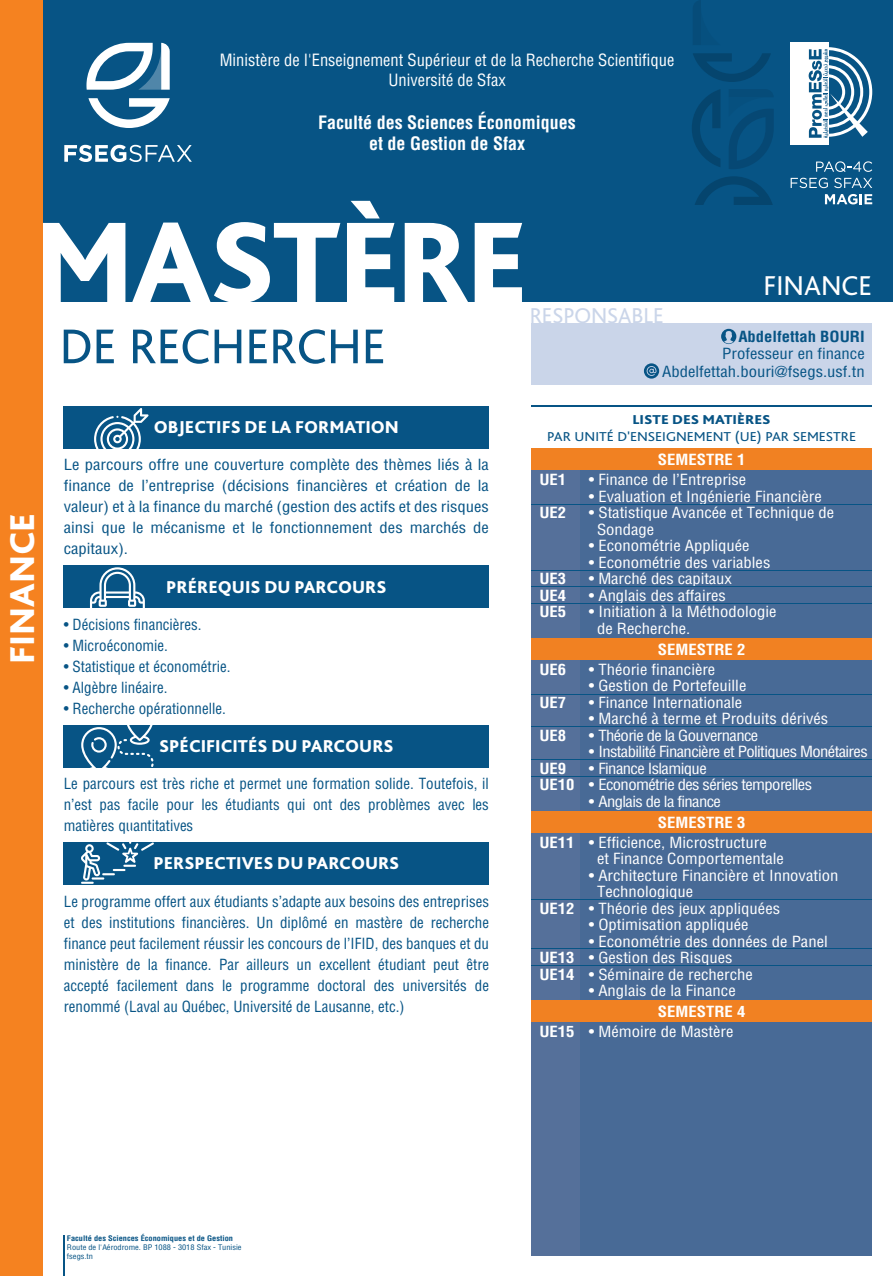
<style>
.page{position:relative;width:893px;height:1276px;background:#fff}
.page>*{position:absolute;margin:0;border:0;box-sizing:border-box;transform-origin:0 0}
.t1{font:51px "Bliss";color:#075485}
.t2{font:800 36px "Bliss";color:#fff}
.t3{font:28.5px "Bliss";color:#fff}
.t4{font:22.5px "Bliss";color:#cad5e9}
.t5{font:800 18px "Bliss";color:#fff}
.t6{font:700 condensed 18px/21.6px "Helvetica";color:#fff;text-align:center}
.t7{font:condensed 16.5px/19.8px "Helvetica";color:#fff;text-align:center}
.t8{font:condensed 15px/21px "Helvetica";color:#075485;text-align:justify}
.t9{font:condensed 15px/16.5px "Helvetica";color:#fff;scale:1.11 1}
.t10{font:condensed 15px/21px "Helvetica";color:#075485;text-align:justify;scale:1.11 1}
.t11{font:condensed 15px "Helvetica";letter-spacing:-.035em;color:#fff;scale:1.11 1}
.t12{font:700 condensed 15px/16.5px "Helvetica";color:#fff;scale:1.11 1}
.t13{font:700 condensed 15px "Helvetica";color:#075485;scale:1.11 1}
.t14{font:13.5px "Bliss";color:#075485;scale:1.11 1}
.t15{font:800 13.5px "Bliss";color:#075485;scale:1.11 1}
.t16{font:condensed 7.5px/9px "Helvetica";color:#075485;scale:1.11 1}
.t17{font:700 condensed 7.5px "Helvetica";color:#075485;scale:1.11 1}
.s1{font-weight:700}
</style>
<div class="page">
<div style="left:531px;top:323px;width:341px;height:61px;background:#cad5e9"></div>
<div style="left:0;top:0;width:893px;height:302px;background:#075485"></div>
<svg style="left:43px;top:223px;width:82px;height:79px"></svg>
<svg style="left:132px;top:222px;width:208px;height:80px"></svg>
<svg style="left:347px;top:201px;width:47px;height:101px"></svg>
<svg style="left:405px;top:223px;width:63px;height:79px"></svg>
<svg style="left:475px;top:223px;width:47px;height:79px"></svg>
<div style="left:531px;top:448px;width:341px;height:807px;background:#486a96"></div>
<div style="left:531px;top:448px;width:49px;height:807px;background:#55709a"></div>
<div style="left:64px;top:406px;width:425px;height:42px;background:#075485"></div>
<svg style="left:94px;top:408px;width:55px;height:41px"></svg>
<div style="left:64px;top:565px;width:425px;height:43px;background:#075485"></div>
<svg style="left:90px;top:567px;width:55px;height:41px"></svg>
<div style="left:531px;top:448px;width:341px;height:22px;background:#f58220"></div>
<hr style="left:531px;top:406px;width:341px;height:1px;background:#075485">
<hr style="left:64px;top:1235px;width:1px;height:40px;background:#075485">
<div style="left:0;top:0;width:43px;height:1276px;background:#f58220"></div>
<svg style="left:644px;top:363px;width:15px;height:16px"></svg>
<svg style="left:721px;top:329px;width:15px;height:15px"></svg>
<div style="left:64px;top:725px;width:425px;height:42px;background:#075485"></div>
<svg style="left:81px;top:725px;width:73px;height:43px"></svg>
<div style="left:64px;top:842px;width:425px;height:42px;background:#075485"></div>
<svg style="left:81px;top:842px;width:73px;height:42px"></svg>
<div style="left:531px;top:638px;width:341px;height:21px;background:#f58220"></div>
<div style="left:531px;top:811px;width:341px;height:21px;background:#f58220"></div>
<div style="left:531px;top:1000px;width:341px;height:22px;background:#f58220"></div>
<hr style="left:531px;top:570px;width:341px;height:1px;background:#075485">
<hr style="left:531px;top:504px;width:341px;height:1px;background:#075485">
<hr style="left:531px;top:586px;width:341px;height:1px;background:#075485">
<hr style="left:531px;top:603px;width:341px;height:1px;background:#075485">
<hr style="left:531px;top:899px;width:341px;height:1px;background:#075485">
<hr style="left:531px;top:948px;width:341px;height:1px;background:#075485">
<hr style="left:531px;top:694px;width:341px;height:1px;background:#075485">
<hr style="left:531px;top:726px;width:341px;height:1px;background:#075485">
<hr style="left:531px;top:759px;width:341px;height:1px;background:#075485">
<hr style="left:531px;top:776px;width:341px;height:1px;background:#075485">
<hr style="left:531px;top:965px;width:341px;height:1px;background:#075485">
<svg style="left:693px;top:53px;width:78px;height:29px"></svg>
<svg style="left:693px;top:0;width:8px;height:45px"></svg>
<svg style="left:692px;top:89px;width:28px;height:78px"></svg>
<svg style="left:729px;top:89px;width:45px;height:80px"></svg>
<svg style="left:695px;top:176px;width:78px;height:29px"></svg>
<svg style="left:88px;top:98px;width:82px;height:30px"></svg>
<svg style="left:86px;top:43px;width:84px;height:47px"></svg>
<svg style="left:64px;top:145px;width:128px;height:17px"></svg>
<div style="left:790px;top:42px;width:39px;height:103px;background:#fff"></div>
<svg style="left:808px;top:47px;width:64px;height:91px"></svg>
<svg style="left:816px;top:161px;width:56px;height:11px"></svg>
<svg style="left:791px;top:178px;width:37px;height:10px"></svg>
<svg style="left:834px;top:178px;width:38px;height:10px"></svg>
<svg style="left:825px;top:194px;width:47px;height:10px"></svg>
<p class="t7" style="left:220px;top:50px;width:456px">Ministère de l'Enseignement Supérieur et de la Recherche Scientifique<br>Université de Sfax</p>
<p class="t6" style="left:318px;top:111px;width:259px">Faculté des Sciences Économiques et de Gestion de Sfax</p>
<h2 class="t2" style="left:0;top:664px;width:153px;rotate:-90deg">FINANCE</h2>
<h3 class="t4" style="left:530px;top:304px;width:135px">RESPONSABLE</h3>
<h3 class="t3" style="left:763px;top:271px;width:110px">FINANCE</h3>
<h1 class="t1" style="left:60px;top:320px;width:327px">DE RECHERCHE</h1>
<p class="t13" style="left:738px;top:327px;width:115px">Abdelfettah BOURI</p>
<p class="t10" style="left:662px;top:345px;width:184px;line-height:17.2px;text-align:right">Professeur en finance<br>Abdelfettah.bouri@fsegs.usf.tn</p>
<p class="t5" style="left:154px;top:416px;width:247px">OBJECTIFS DE LA FORMATION</p>
<p class="t10" style="left:64px;top:454px;width:385px">Le parcours offre une couverture complète des thèmes liés à la finance de l’entreprise (décisions financières et création de la valeur) et à la finance du marché (gestion des actifs et des risques ainsi que le mécanisme et le fonctionnement des marchés de capitaux).</p>
<p class="t5" style="left:166px;top:575px;width:222px">PRÉREQUIS DU PARCOURS</p>
<p class="t8" style="left:64px;top:614px;width:139px">• Décisions financières.</p>
<p class="t8" style="left:64px;top:635px;width:106px">• Microéconomie.</p>
<p class="t8" style="left:64px;top:656px;width:168px">• Statistique et économétrie.</p>
<p class="t8" style="left:64px;top:677px;width:105px">• Algèbre linéaire.</p>
<p class="t8" style="left:64px;top:698px;width:164px">• Recherche opérationnelle.</p>
<p class="t5" style="left:159px;top:735px;width:236px">SPÉCIFICITÉS DU PARCOURS</p>
<p class="t8" style="left:64px;top:773px;width:427px">Le parcours est très riche et permet une formation solide. Toutefois, il n’est pas facile pour les étudiants qui ont des problèmes avec les matières quantitatives</p>
<p class="t5" style="left:153px;top:852px;width:248px">PERSPECTIVES DU PARCOURS</p>
<p class="t8" style="left:64px;top:891px;width:427px">Le programme offert aux étudiants s’adapte aux besoins des entreprises et des institutions financières. Un diplômé en mastère de recherche finance peut facilement réussir les concours de l’IFID, des banques et du ministère de la finance. Par ailleurs un excellent étudiant peut être accepté facilement dans le programme doctoral des universités de renommé (Laval au Québec, Université de Lausanne, etc.)</p>
<p class="t15" style="left:633px;top:411px;width:126px">LISTE DES MATIÈRES</p>
<p class="t14" style="left:547px;top:429px;width:280px">PAR UNITÉ D'ENSEIGNEMENT (UE) PAR SEMESTRE</p>
<p class="t12" style="left:539px;top:471px;width:26px">UE1</p>
<p class="t12" style="left:539px;top:504px;width:26px">UE2</p>
<p class="t12" style="left:539px;top:570px;width:26px;text-align:justify">UE3<br>UE4<br>UE5</p>
<p class="t12" style="left:658px;top:451px;width:80px">SEMESTRE 1</p>
<p class="t9" style="left:589px;top:471px;width:144px">• Finance de l’Entreprise</p>
<p class="t9" style="left:589px;top:488px;width:211px">• Evaluation et Ingénierie Financière</p>
<p class="t9" style="left:597px;top:504px;width:215px;text-indent:-8px">• Statistique Avancée et Technique de<br>Sondage</p>
<p class="t9" style="left:589px;top:537px;width:147px">• Econométrie Appliquée</p>
<p class="t9" style="left:589px;top:554px;width:165px">• Econométrie des variables</p>
<p class="t9" style="left:589px;top:570px;width:131px">• Marché des capitaux</p>
<p class="t9" style="left:589px;top:587px;width:125px">• Anglais des affaires</p>
<p class="t9" style="left:597px;top:603px;width:163px;text-indent:-8px">• Initiation à la Méthodologie de Recherche.</p>
<p class="t12" style="left:658px;top:641px;width:80px">SEMESTRE 2</p>
<p class="t9" style="left:589px;top:661px;width:116px">• Théorie financière</p>
<p class="t9" style="left:589px;top:677px;width:144px">• Gestion de Portefeuille</p>
<p class="t9" style="left:589px;top:694px;width:140px">• Finance Internationale</p>
<p class="t9" style="left:589px;top:710px;width:217px">• Marché à terme et Produits dérivés</p>
<p class="t11" style="left:589px;top:726px;width:154px">• Théorie de la Gouvernance</p>
<p class="t11" style="left:589px;top:742px;width:253px">• Instabilité Financière et Politiques Monétaires</p>
<p class="t11" style="left:589px;top:759px;width:108px">• Finance Islamique</p>
<p class="t11" style="left:589px;top:775px;width:203px">• Econométrie des séries temporelles</p>
<p class="t11" style="left:589px;top:792px;width:121px">• Anglais de la finance</p>
<p class="t9" style="left:597px;top:834px;width:170px;text-indent:-8px">• Efficience, Microstructure<br>et Finance Comportementale</p>
<p class="t9" style="left:597px;top:867px;width:219px;text-indent:-8px">• Architecture Financière et Innovation<br>Technologique</p>
<p class="t9" style="left:589px;top:900px;width:174px">• Théorie des jeux appliquées</p>
<p class="t9" style="left:589px;top:916px;width:146px">• Optimisation appliquée</p>
<p class="t9" style="left:589px;top:933px;width:217px">• Econométrie des données de Panel</p>
<p class="t9" style="left:589px;top:949px;width:131px">• Gestion des Risques</p>
<p class="t9" style="left:589px;top:966px;width:149px">• Séminaire de recherche</p>
<p class="t9" style="left:589px;top:982px;width:134px">• Anglais de la Finance</p>
<p class="t9" style="left:539px;top:1023px;width:176px"><span class="s1">UE15</span> • Mémoire de Mastère</p>
<p class="t12" style="left:539px;top:661px;width:26px">UE6</p>
<p class="t12" style="left:539px;top:694px;width:26px">UE7</p>
<p class="t12" style="left:539px;top:727px;width:26px">UE8</p>
<p class="t12" style="left:539px;top:760px;width:33px">UE9<br>UE10</p>
<p class="t12" style="left:658px;top:814px;width:80px">SEMESTRE 3</p>
<p class="t12" style="left:539px;top:834px;width:33px">UE11</p>
<p class="t12" style="left:539px;top:900px;width:33px">UE12</p>
<p class="t12" style="left:539px;top:949px;width:33px">UE13<br>UE14</p>
<p class="t12" style="left:658px;top:1003px;width:80px">SEMESTRE 4</p>
<p class="t17" style="left:67px;top:1233px;width:151px">Faculté des Sciences Économiques et de Gestion</p>
<p class="t16" style="left:67px;top:1242px;width:159px">Route de l'Aérodrome. BP 1088 - 3018 Sfax - Tunisie fsegs.tn</p>
</div>
